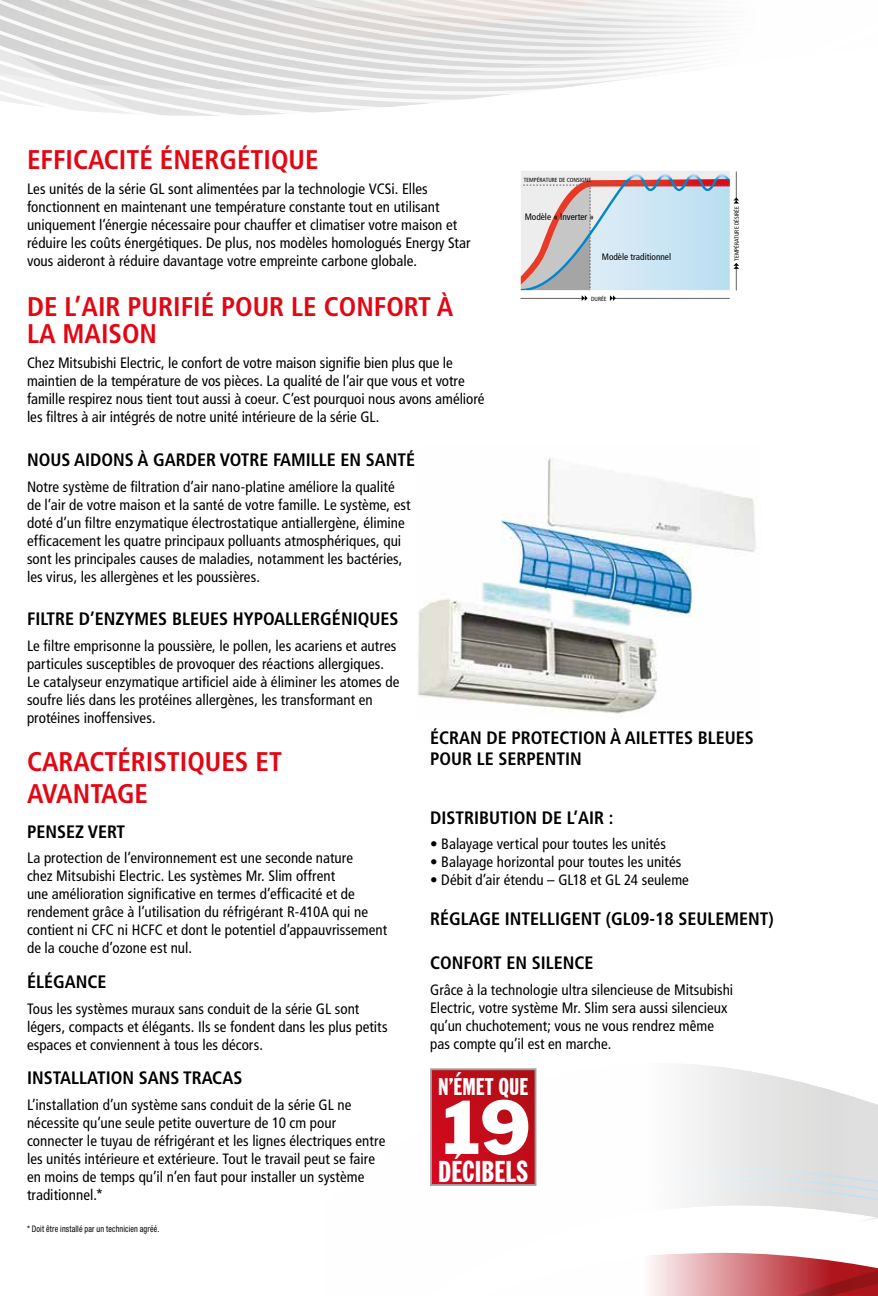
<style>
.page{position:relative;width:878px;height:1296px;background:#fff}
.page>*{position:absolute;margin:0;border:0;box-sizing:border-box;transform-origin:0 0}
.t1{font:70.5px "Franklin Gothic BT";color:#fff}
.t2{font:extra-condensed 30px "Franklin Gothic BT";color:#fff}
.t3{font:700 condensed 27px/27px "Frutiger LT Std";color:#e30613}
.t4{font:extra-condensed 24px "Franklin Gothic BT";color:#fff}
.t5{font:700 condensed 18px/21px "Frutiger LT Std";color:#000}
.t6{font:condensed 15px/18px "Frutiger LT Std";letter-spacing:.005em;color:#000}
.t7{font:condensed 9.3px "Frutiger LT Std";color:#000}
.t8{font:condensed 9px "Helvetica Neue";letter-spacing:.015em;color:#000;scale:.9 1}
.t9{font:condensed 6px "Frutiger LT Std";color:#000}
.t10{font:condensed 5.85px "Frutiger LT Std";color:#000}
</style>
<div class="page">
<svg style="left:327px;top:0;width:392px;height:112px"></svg>
<svg style="left:0;top:0;width:327px;height:116px"></svg>
<svg style="left:536px;top:1065px;width:304px;height:28px"></svg>
<svg style="left:536px;top:1093px;width:342px;height:203px"></svg>
<svg style="left:856px;top:1189px;width:22px;height:107px"></svg>
<div style="left:520px;top:171px;width:209px;height:119px;background:#ededed"></div>
<hr style="left:735px;top:172px;width:1px;height:32px;background:#646363">
<svg style="left:520px;top:174px;width:219px;height:127px"></svg>
<div style="left:431px;top:1069px;width:104px;height:116px;background:linear-gradient(to right,#cf0a1c,#b80d17)"></div>
<div style="left:430px;top:1068px;width:106px;height:118px;border:2px solid #9d9d9c"></div>
<img style="left:417px;top:457px;width:339px;height:257px">
<h3 class="t3" style="left:27px;top:146px;width:293px">EFFICACITÉ ÉNERGÉTIQUE</h3>
<p class="t6" style="left:27px;top:180px;width:445px">Les unités de la série GL sont alimentées par la technologie VCSi. Elles fonctionnent en maintenant une température constante tout en utilisant uniquement l’énergie nécessaire pour chauffer et climatiser votre maison et réduire les coûts énergétiques. De plus, nos modèles homologués Energy Star vous aideront à réduire davantage votre empreinte carbone globale.</p>
<h3 class="t3" style="left:27px;top:293px;width:428px">DE L’AIR PURIFIÉ POUR LE CONFORT À<br>LA MAISON</h3>
<p class="t6" style="left:27px;top:354px;width:459px">Chez Mitsubishi Electric, le confort de votre maison signifie bien plus que le maintien de la température de vos pièces. La qualité de l’air que vous et votre famille respirez nous tient tout aussi à coeur. C’est pourquoi nous avons amélioré les filtres à air intégrés de notre unité intérieure de la série GL.</p>
<p class="t5" style="left:27px;top:449px;width:389px">NOUS AIDONS À GARDER VOTRE FAMILLE EN SANTÉ</p>
<p class="t6" style="left:27px;top:478px;width:385px">Notre système de filtration d’air nano-platine améliore la qualité de l’air de votre maison et la santé de votre famille. Le système, est doté d’un filtre enzymatique électrostatique antiallergène, élimine efficacement les quatre principaux polluants atmosphériques, qui sont les principales causes de maladies, notamment les bactéries, les virus, les allergènes et les poussières.</p>
<p class="t5" style="left:27px;top:609px;width:373px">FILTRE D’ENZYMES BLEUES HYPOALLERGÉNIQUES</p>
<p class="t6" style="left:27px;top:637px;width:374px">Le filtre emprisonne la poussière, le pollen, les acariens et autres particules susceptibles de provoquer des réactions allergiques.<br>Le catalyseur enzymatique artificiel aide à éliminer les atomes de soufre liés dans les protéines allergènes, les transformant en protéines inoffensives.</p>
<h3 class="t3" style="left:27px;top:746px;width:256px;line-height:32.4px">CARACTÉRISTIQUES ET<br>AVANTAGE</h3>
<p class="t5" style="left:27px;top:821px;width:100px">PENSEZ VERT</p>
<p class="t6" style="left:27px;top:849px;width:362px">La protection de l’environnement est une seconde nature<br>chez Mitsubishi Electric. Les systèmes Mr. Slim offrent<br>une amélioration significative en termes d’efficacité et de rendement grâce à l’utilisation du réfrigérant R-410A qui ne contient ni CFC ni HCFC et dont le potentiel d’appauvrissement de la couche d’ozone est nul.</p>
<p class="t5" style="left:27px;top:971px;width:81px">ÉLÉGANCE</p>
<p class="t6" style="left:27px;top:1000px;width:362px">Tous les systèmes muraux sans conduit de la série GL sont légers, compacts et élégants. Ils se fondent dans les plus petits espaces et conviennent à tous les décors.</p>
<p class="t5" style="left:27px;top:1068px;width:217px">INSTALLATION SANS TRACAS</p>
<p class="t6" style="left:27px;top:1096px;width:360px">L’installation d’un système sans conduit de la série GL ne nécessite qu’une seule petite ouverture de 10 cm pour connecter le tuyau de réfrigérant et les lignes électriques entre les unités intérieure et extérieure. Tout le travail peut se faire en moins de temps qu’il n’en faut pour installer un système traditionnel.*</p>
<p class="t10" style="left:524px;top:177px;width:69px">TEMPÉRATURE DE CONSIGNE</p>
<p class="t9" style="left:733px;top:261px;width:56px;rotate:-90deg">TEMPÉRATURE DÉSIRÉE</p>
<p class="t7" style="left:524px;top:211px;width:71px">Modèle « Inverter »</p>
<p class="t7" style="left:601px;top:252px;width:71px">Modèle traditionnel</p>
<p class="t9" style="left:591px;top:295px;width:17px">DURÉE</p>
<p class="t5" style="left:430px;top:727px;width:325px">ÉCRAN DE PROTECTION À AILETTES BLEUES<br>POUR LE SERPENTIN</p>
<p class="t5" style="left:430px;top:807px;width:185px">DISTRIBUTION DE L’AIR :</p>
<p class="t6" style="left:430px;top:835px;width:237px">• Balayage vertical pour toutes les unités</p>
<p class="t6" style="left:430px;top:853px;width:253px">• Balayage horizontal pour toutes les unités</p>
<p class="t6" style="left:430px;top:871px;width:260px">• Débit d’air étendu – GL18 et GL 24 seuleme</p>
<p class="t5" style="left:430px;top:908px;width:345px">RÉGLAGE INTELLIGENT (GL09-18 SEULEMENT)</p>
<p class="t5" style="left:430px;top:953px;width:165px">CONFORT EN SILENCE</p>
<p class="t6" style="left:430px;top:981px;width:305px">Grâce à la technologie ultra silencieuse de Mitsubishi Electric, votre système Mr. Slim sera aussi silencieux qu’un chuchotement; vous ne vous rendrez même pas compte qu’il est en marche.</p>
<h3 class="t4" style="left:438px;top:1073px;width:92px">N’ÉMET QUE</h3>
<h1 class="t1" style="left:435px;top:1086px;width:97px">19</h1>
<h2 class="t2" style="left:438px;top:1154px;width:91px">DÉCIBELS</h2>
<p class="t8" style="left:27px;top:1223px;width:149px">* Doit être installé par un technicien agréé.</p>
</div>
